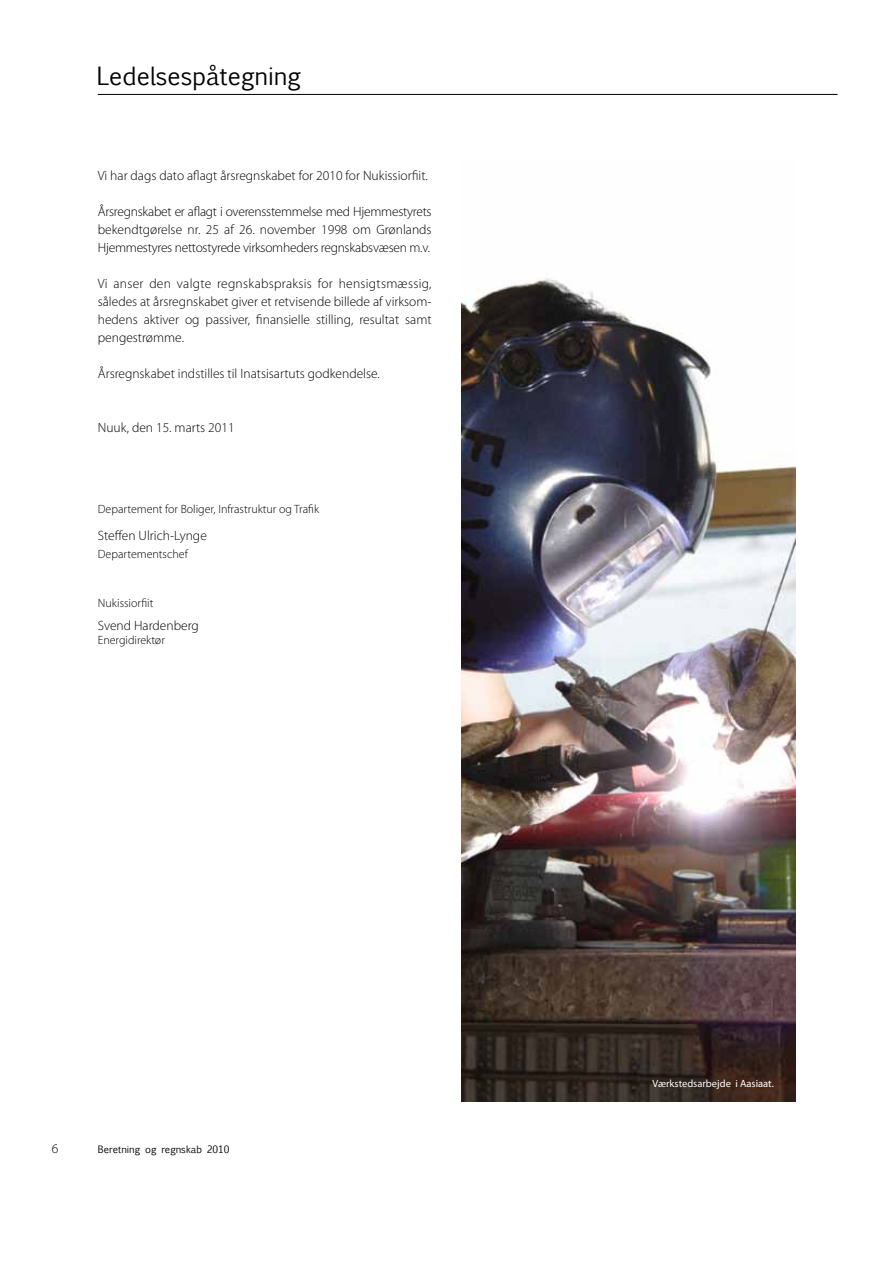
<style>
.page{position:relative;width:893px;height:1263px;background:#fff}
.page>*{position:absolute;margin:0;border:0;box-sizing:border-box;transform-origin:0 0}
.t1{font:24px "Euphemia UCAS";color:#000}
.t2{font:300 13.5px/18px "Myriad Pro";color:#000;text-align:justify}
.t3{font:300 12px "Myriad Pro";color:#000}
.t4{font:10.5px "Myriad Pro";color:#fff}
.t5{font:9.75px "Euphemia UCAS";color:#000}
</style>
<div class="page">
<hr style="left:98px;top:94px;width:739px;height:1px;background:#000">
<img style="left:461px;top:278px;width:334px;height:823px">
<h1 class="t1" style="left:97px;top:59px;width:206px">Ledelsespåtegning</h1>
<p class="t2" style="left:98px;top:166px;width:332px">Vi har dags dato aflagt årsregnskabet for 2010 for Nukissiorfiit.</p>
<p class="t2" style="left:98px;top:202px;width:335px">Årsregnskabet er aflagt i overensstemmelse med Hjemmestyrets bekendtgørelse nr. 25 af 26. november 1998 om Grønlands Hjemmestyres nettostyrede virksomheders regnskabsvæsen m.v.</p>
<p class="t2" style="left:98px;top:274px;width:335px">Vi anser den valgte regnskabspraksis for hensigtsmæssig, således at årsregnskabet giver et retvisende billede af virksom&shy;hedens aktiver og passiver, finansielle stilling, resultat samt pengestrømme.</p>
<p class="t2" style="left:98px;top:364px;width:284px">Årsregnskabet indstilles til Inatsisartuts godkendelse.</p>
<p class="t2" style="left:98px;top:418px;width:138px">Nuuk, den 15. marts 2011</p>
<p class="t3" style="left:98px;top:502px;width:223px">Departement for Boliger, Infrastruktur og Trafik</p>
<p class="t2" style="left:98px;top:526px;width:111px">Steffen Ulrich-Lynge</p>
<p class="t3" style="left:98px;top:547px;width:92px">Departementschef</p>
<p class="t3" style="left:98px;top:595px;width:57px">Nukissiorfiit</p>
<p class="t2" style="left:98px;top:616px;width:103px">Svend Hardenberg</p>
<p class="t3" style="left:98px;top:633px;width:69px">Energidirektør</p>
<p class="t2" style="left:52px;top:1139px;width:8px">6</p>
<p class="t5" style="left:98px;top:1142px;width:133px">Beretning og regnskab 2010</p>
<p class="t4" style="left:652px;top:1076px;width:123px">Værkstedsarbejde i Aasiaat.</p>
</div>
